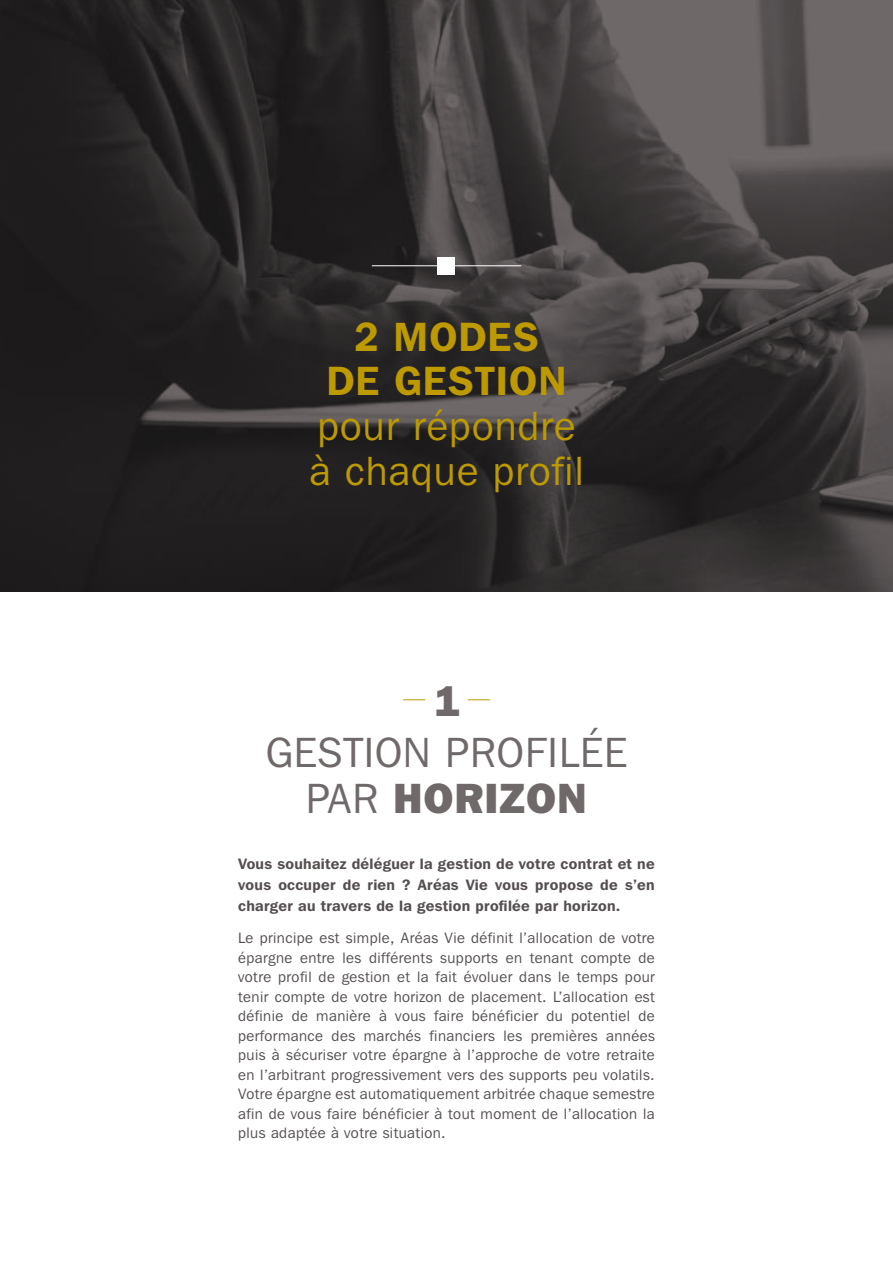
<style>
.page{position:relative;width:893px;height:1263px;background:#fff}
.page>*{position:absolute;margin:0;border:0;box-sizing:border-box;transform-origin:0 0}
.t1{font:42px/46.5px "Franklin Gothic IT Cby BT";letter-spacing:.03em;color:#70696a;text-align:center}
.t2{font:800 42px "Franklin Gothic IT Cby BT";color:#70696a}
.t3{font:40.65px/44.7px "Franklin Gothic IT Cby BT";letter-spacing:.03em;color:#bd9a00}
.t4{font:600 40.65px/44.7px "Franklin Gothic IT Cby BT";letter-spacing:.03em;color:#bd9a00;text-align:center}
.t5{font:15px/19.5px "Franklin Gothic IT Cby BT";letter-spacing:.03em;color:#544e4f;text-align:justify}
.t6{font:600 15px/21px "Franklin Gothic IT Cby BT";letter-spacing:.02em;color:#544e4f;text-align:justify}
.s1{font-weight:800}
</style>
<div class="page">
<svg style="left:0;top:0;width:893px;height:592px;background:#343131"></svg>
<svg style="left:468px;top:699px;width:22px;height:1px"></svg>
<svg style="left:403px;top:699px;width:22px;height:1px"></svg>
<hr style="left:372px;top:265px;width:149px;height:1px;background:#fff">
<div style="left:438px;top:257px;width:17px;height:17px;background:#fff"></div>
<h2 class="t4" style="left:326px;top:313px;width:241px">2 MODES<br>DE GESTION</h2>
<h2 class="t3" style="left:309px;top:403px;width:276px">pour répondre à chaque profil</h2>
<h1 class="t2" style="left:434px;top:675px;width:27px">1</h1>
<h1 class="t1" style="left:266px;top:728px;width:362px">GESTION PROFILÉE<br>PAR <span class="s1">HORIZON</span></h1>
<p class="t6" style="left:238px;top:853px;width:418px">Vous souhaitez déléguer la gestion de votre contrat et ne vous occuper de rien ? Aréas Vie vous propose de s’en charger au travers de la gestion profilée par horizon.</p>
<p class="t5" style="left:238px;top:928px;width:418px">Le principe est simple, Aréas Vie définit l’allocation de votre épargne entre les différents supports en tenant compte de votre profil de gestion et la fait évoluer dans le temps pour tenir compte de votre horizon de placement. L’allocation est définie de manière à vous faire bénéficier du potentiel de performance des marchés financiers les premières années puis à sécuriser votre épargne à l’approche de votre retraite en l’arbitrant progressivement vers des supports peu volatils.<br>Votre épargne est automatiquement arbitrée chaque semestre afin de vous faire bénéficier à tout moment de l’allocation la plus adaptée à votre situation.</p>
</div>
